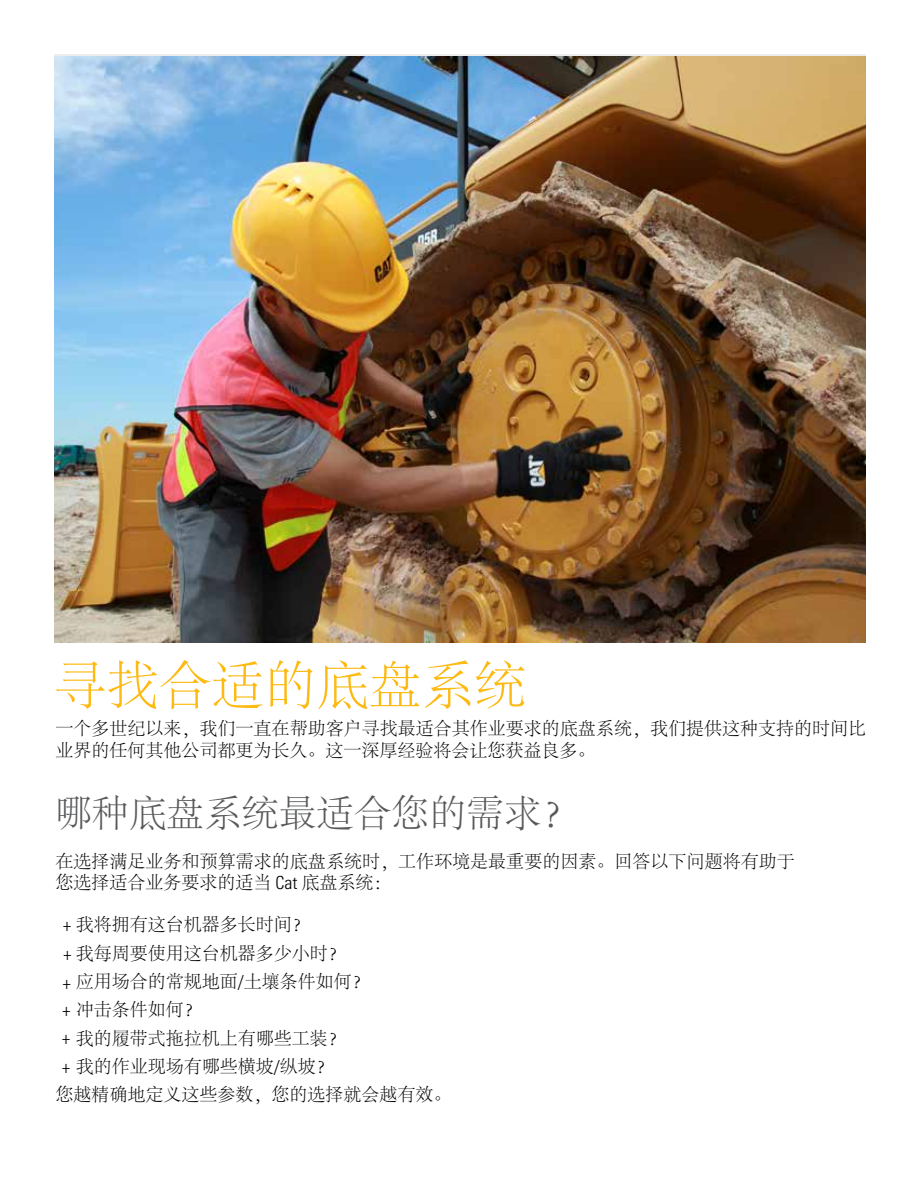
<style>
.page{position:relative;width:918px;height:1188px;background:#fff}
.page>*{position:absolute;margin:0;border:0;box-sizing:border-box;transform-origin:0 0}
.t1{font:300 52.5px "Adobe Song Std";color:#fdba12}
.t2{font:300 37.5px "Adobe Song Std";color:#58595b}
.t3{font:300 18px/21.6px "Adobe Song Std";color:#000}
.s1{font-family:"Univers LT Std";font-stretch:condensed}
</style>
<div class="page">
<img style="left:54px;top:56px;width:812px;height:586px">
<h1 class="t1" style="left:54px;top:657px;width:474px">寻找合适的底盘系统</h1>
<p class="t3" style="left:55px;top:718px;width:812px">一个多世纪以来，我们一直在帮助客户寻找最适合其作业要求的底盘系统，我们提供这种支持的时间比业界的任何其他公司都更为长久。这一深厚经验将会让您获益良多。</p>
<h2 class="t2" style="left:54px;top:793px;width:526px">哪种底盘系统最适合您的需求？</h2>
<p class="t3" style="left:55px;top:851px;width:741px">在选择满足业务和预算需求的底盘系统时，工作环境是最重要的因素。回答以下问题将有助于您选择适合业务要求的适当 <span class="s1">Cat</span> 底盘系统：</p>
<p class="t3" style="left:63px;top:915px;width:248px"><span class="s1">+</span> 我将拥有这台机器多长时间？</p>
<p class="t3" style="left:63px;top:943px;width:284px"><span class="s1">+</span> 我每周要使用这台机器多少小时？</p>
<p class="t3" style="left:63px;top:971px;width:308px"><span class="s1">+</span> 应用场合的常规地面<span class="s1">/</span>土壤条件如何？</p>
<p class="t3" style="left:63px;top:1000px;width:141px"><span class="s1">+</span> 冲击条件如何？</p>
<p class="t3" style="left:62px;top:1028px;width:285px"><span class="s1">+</span> 我的履带式拖拉机上有哪些工装？</p>
<p class="t3" style="left:62px;top:1056px;width:273px"><span class="s1">+</span> 我的作业现场有哪些横坡<span class="s1">/</span>纵坡？</p>
<p class="t3" style="left:55px;top:1085px;width:398px">您越精确地定义这些参数，您的选择就会越有效。</p>
</div>
